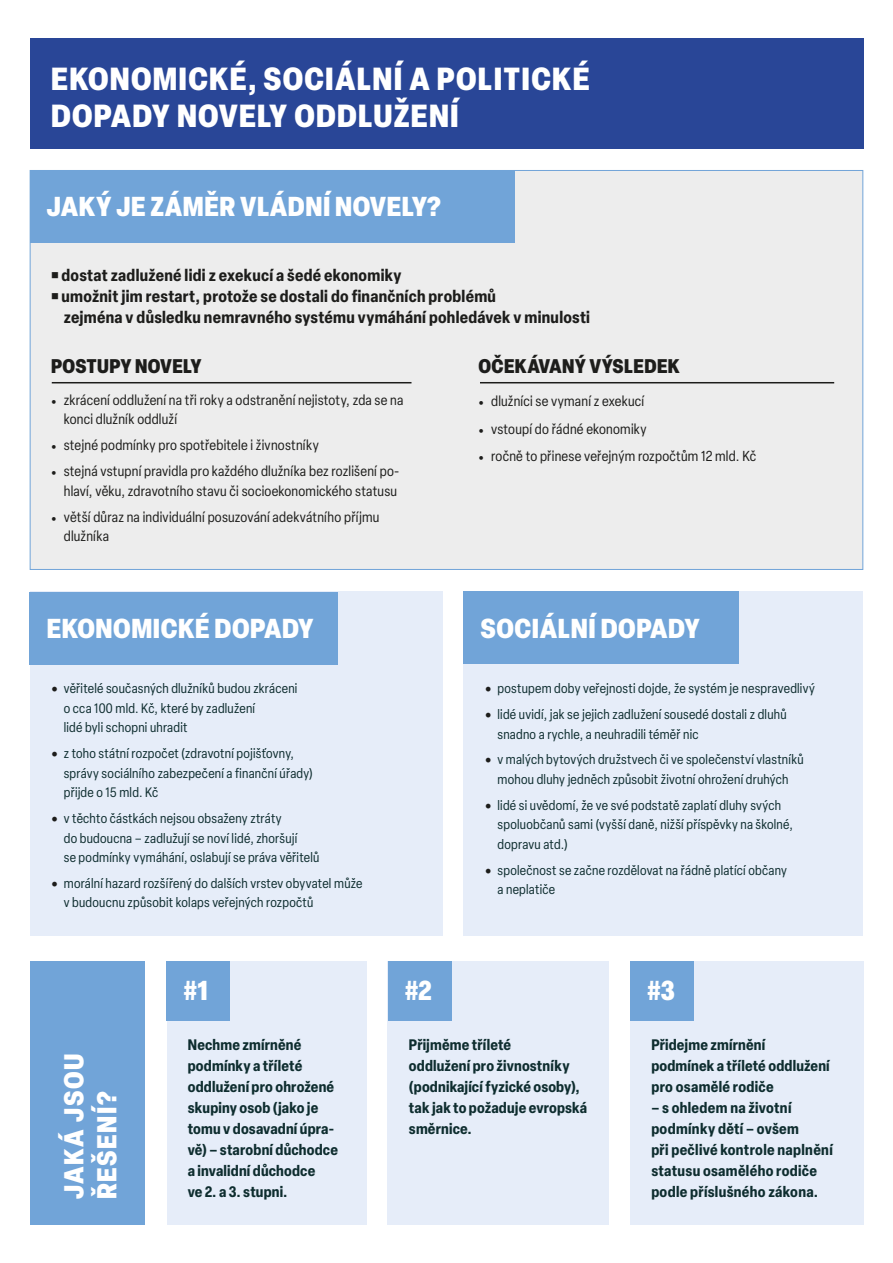
<style>
.page{position:relative;width:893px;height:1263px;background:#fff}
.page>*{position:absolute;margin:0;border:0;box-sizing:border-box;transform-origin:0 0}
.t1{font:900 condensed 31.5px/37.5px "Elza";letter-spacing:.04em;color:#fff}
.t2{font:900 condensed 27px "Elza";letter-spacing:.02em;color:#fff}
.t3{font:900 condensed 27px/33px "Elza";letter-spacing:.06em;color:#fff}
.t4{font:900 condensed 19.5px "Elza";letter-spacing:.02em;color:#1d1d1b}
.t5{font:700 condensed 16.5px/21px "Elza";letter-spacing:.015em;color:#1d1d1b}
.t6{font:700 condensed 15px/21px "Elza";letter-spacing:.01em;color:#0e2d2f}
.t7{font:condensed 14.25px/19.5px "Elza";letter-spacing:.015em;color:#1d1d1b}
.t8{font:condensed 13.5px/19.5px "Elza";letter-spacing:.02em;color:#0e2d2f}
.s1{font-family:"Minion Pro";font-stretch:normal}
.s2{font-family:"Minion Pro";font-stretch:normal;font-size:18px;color:#1d1d1b}
</style>
<div class="page">
<div style="left:167px;top:961px;width:199px;height:264px;background:#e6edf9"></div>
<div style="left:388px;top:961px;width:221px;height:264px;background:#e6edf9"></div>
<div style="left:630px;top:961px;width:234px;height:264px;background:#e6edf9"></div>
<div style="left:30px;top:961px;width:115px;height:264px;background:#71a4d8"></div>
<div style="left:30px;top:170px;width:833px;height:400px;background:#ededed;border:1px solid #71a4d8"></div>
<div style="left:30px;top:591px;width:412px;height:344px;background:#e6edf9"></div>
<div style="left:463px;top:591px;width:400px;height:344px;background:#e6edf9"></div>
<div style="left:30px;top:38px;width:833px;height:111px;background:#294697"></div>
<div style="left:30px;top:170px;width:484px;height:72px;background:#71a4d8"></div>
<div style="left:30px;top:592px;width:308px;height:73px;background:#71a4d8"></div>
<div style="left:463px;top:592px;width:276px;height:72px;background:#71a4d8"></div>
<div style="left:167px;top:961px;width:63px;height:59px;background:#71a4d8"></div>
<div style="left:388px;top:961px;width:63px;height:59px;background:#71a4d8"></div>
<div style="left:630px;top:961px;width:64px;height:59px;background:#71a4d8"></div>
<hr style="left:52px;top:382px;width:359px;height:1px;background:#1d1d1b">
<hr style="left:480px;top:382px;width:354px;height:1px;background:#1d1d1b">
<p class="t1" style="left:51px;top:59px;width:540px">EKONOMICKÉ, SOCIÁLNÍ A POLITICKÉ<br>DOPADY NOVELY ODDLUŽENÍ</p>
<p class="t2" style="left:47px;top:187px;width:395px">JAKÝ JE ZÁMĚR VLÁDNÍ NOVELY?</p>
<p class="t5" style="left:51px;top:264px;width:352px">■ dostat zadlužené lidi z exekucí a šedé ekonomiky</p>
<p class="t5" style="left:64px;top:285px;width:528px;text-indent:-13px">■ umožnit jim restart, protože se dostali do finančních problémů<br>zejména v důsledku nemravného systému vymáhání pohledávek v minulosti</p>
<p class="t4" style="left:51px;top:352px;width:152px">POSTUPY NOVELY</p>
<p class="t7" style="left:64px;top:390px;width:341px;text-indent:-13px"><span class="s1">•</span> zkrácení oddlužení na tři roky a odstranění nejistoty, zda se na konci dlužník oddluží</p>
<p class="t7" style="left:51px;top:435px;width:269px"><span class="s1">•</span> stejné podmínky pro spotřebitele i živnostníky</p>
<p class="t7" style="left:51px;top:461px;width:350px;text-align:right"><span class="s1">•</span> stejná vstupní pravidla pro každého dlužníka bez rozlišení po&shy;hlaví, věku, zdravotního stavu či socioekonomického statusu</p>
<p class="t7" style="left:64px;top:506px;width:317px;text-indent:-13px"><span class="s1">•</span> větší důraz na individuální posuzování adekvátního příjmu dlužníka</p>
<p class="t4" style="left:478px;top:352px;width:203px">OČEKÁVANÝ VÝSLEDEK</p>
<p class="t7" style="left:478px;top:391px;width:167px"><span class="s1">•</span> dlužníci se vymaní z exekucí</p>
<p class="t7" style="left:478px;top:419px;width:170px"><span class="s1">•</span> vstoupí do řádné ekonomiky</p>
<p class="t7" style="left:478px;top:446px;width:279px"><span class="s1">•</span> ročně to přinese veřejným rozpočtům 12 mld. Kč</p>
<p class="t2" style="left:47px;top:609px;width:268px">EKONOMICKÉ DOPADY</p>
<p class="t2" style="left:481px;top:608px;width:221px">SOCIÁLNÍ DOPADY</p>
<p class="t8" style="left:64px;top:678px;width:235px;text-indent:-13px"><span class="s2">•</span> věřitelé současných dlužníků budou zkráceni o cca 100 mld. Kč, které by zadlužení<br>lidé byli schopni uhradit</p>
<p class="t8" style="left:64px;top:743px;width:250px;text-indent:-13px"><span class="s2">•</span> z toho státní rozpočet (zdravotní pojišťovny, správy sociálního zabezpečení a finanční úřady) přijde o 15 mld. Kč</p>
<p class="t8" style="left:64px;top:808px;width:257px;text-indent:-13px"><span class="s2">•</span> v těchto částkách nejsou obsaženy ztráty<br>do budoucna – zadlužují se noví lidé, zhoršují<br>se podmínky vymáhání, oslabují se práva věřitelů</p>
<p class="t8" style="left:64px;top:873px;width:300px;text-indent:-13px"><span class="s2">•</span> morální hazard rozšířený do dalších vrstev obyvatel může v budoucnu způsobit kolaps veřejných rozpočtů</p>
<p class="t8" style="left:485px;top:678px;width:332px"><span class="s2">•</span> postupem doby veřejnosti dojde, že systém je nespravedlivý</p>
<p class="t8" style="left:497px;top:704px;width:291px;text-indent:-13px"><span class="s2">•</span> lidé uvidí, jak se jejich zadlužení sousedé dostali z dluhů snadno a rychle, a neuhradili téměř nic</p>
<p class="t8" style="left:485px;top:750px;width:321px;text-align:center"><span class="s2">•</span> v malých bytových družstvech či ve společenství vlastníků mohou dluhy jedněch způsobit životní ohrožení druhých</p>
<p class="t8" style="left:497px;top:795px;width:297px;text-indent:-13px"><span class="s2">•</span> lidé si uvědomí, že ve své podstatě zaplatí dluhy svých spoluobčanů sami (vyšší daně, nižší příspěvky na školné, dopravu atd.)</p>
<p class="t8" style="left:497px;top:860px;width:291px;text-indent:-13px"><span class="s2">•</span> společnost se začne rozdělovat na řádně platící občany a neplatiče</p>
<p class="t3" style="left:56px;top:1199px;width:147px;rotate:-90deg">JAKÁ JSOU<br>ŘEŠENÍ?</p>
<p class="t2" style="left:184px;top:971px;width:26px">#1</p>
<p class="t2" style="left:405px;top:971px;width:28px">#2</p>
<p class="t2" style="left:647px;top:971px;width:29px">#3</p>
<p class="t6" style="left:188px;top:1033px;width:152px">Nechme zmírněné podmínky a tříleté oddlužení pro ohrožené skupiny osob (jako je tomu v dosavadní úpra&shy;vě) – starobní důchodce a invalidní důchodce<br>ve 2. a 3. stupni.</p>
<p class="t6" style="left:409px;top:1033px;width:180px">Přijměme tříleté<br>oddlužení pro živnostníky (podnikající fyzické osoby), tak jak to požaduje evropská směrnice.</p>
<p class="t6" style="left:651px;top:1033px;width:180px">Přidejme zmírnění podmínek a tříleté oddlužení pro osamělé rodiče</p>
<p class="t6" style="left:651px;top:1096px;width:183px">– s ohledem na životní podmínky dětí – ovšem<br>při pečlivé kontrole naplnění statusu osamělého rodiče podle příslušného zákona.</p>
</div>
